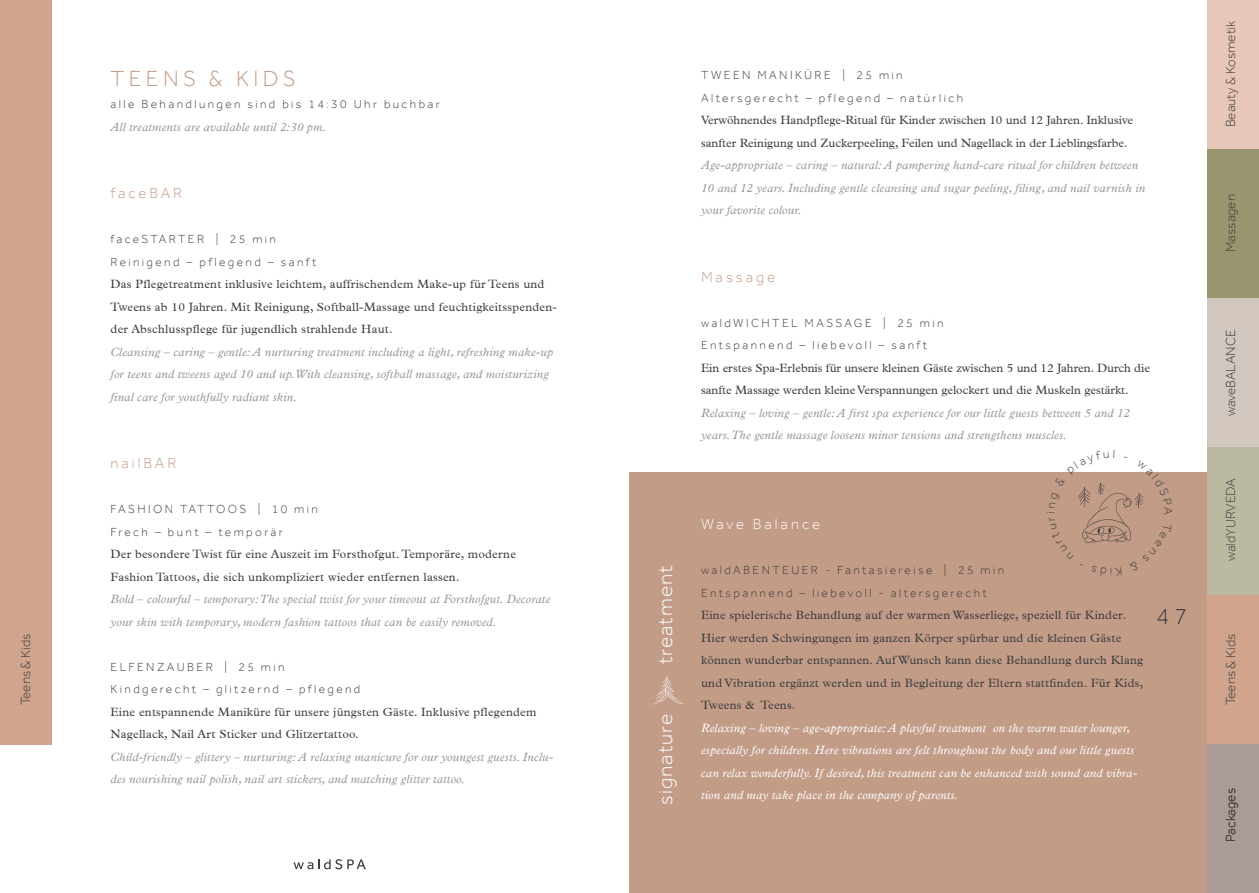
<style>
.page{position:relative;width:1259px;height:893px;background:#fff}
.page>*{position:absolute;margin:0;border:0;box-sizing:border-box;transform-origin:0 0}
.t1{font:300 24px "Effra";color:#3e3e3f}
.t2{font:300 22.5px "Effra";letter-spacing:.2em;color:#c29c87}
.t3{font:300 21px "Effra";letter-spacing:.05em;color:#fff}
.t4{font:300 15px "Effra";letter-spacing:.2em;color:#c29c87}
.t5{font:300 15px "Effra";letter-spacing:.2em;color:#fff}
.t6{font:300 13.5px "Effra";color:#3e3e3f}
.t7{font:italic 12px/22.5px "Plantin";letter-spacing:.02em;color:#939598}
.t8{font:12px/22.5px "Plantin";letter-spacing:.02em;color:#3e3e3f}
.t9{font:300 12px/22.5px "Effra";letter-spacing:.2em;color:#3e3e3f}
.t10{font:12px/22.5px "Plantin";color:#3e3e3f}
.t11{font:italic 12px/22.5px "Plantin";letter-spacing:.02em;color:#fff}
</style>
<div class="page">
<div style="left:629px;top:473px;width:592px;height:420px;background:#c29c87"></div>
<svg style="left:652px;top:676px;width:31px;height:29px"></svg>
<svg style="left:293px;top:859px;width:73px;height:10px"></svg>
<div style="left:0;top:0;width:52px;height:744px;background:#d0a48d"></div>
<div style="left:1207px;top:0;width:52px;height:149px;background:#e6c7b9"></div>
<div style="left:1207px;top:446px;width:52px;height:149px;background:#bbbaa0"></div>
<div style="left:1207px;top:149px;width:52px;height:149px;background:#98966e"></div>
<div style="left:1207px;top:595px;width:52px;height:149px;background:#d0a48d"></div>
<div style="left:1207px;top:298px;width:52px;height:148px;background:#d2c7bf"></div>
<div style="left:1207px;top:744px;width:52px;height:149px;background:#a99b95"></div>
<svg style="left:1047px;top:472px;width:125px;height:71px"></svg>
<p class="t6" style="left:17px;top:705px;width:73px;rotate:-90deg">Teens &amp; Kids</p>
<h2 class="t2" style="left:111px;top:65px;width:186px">TEENS &amp; KIDS</h2>
<p class="t9" style="left:111px;top:93px;width:331px">alle Behandlungen sind bis 14:30 Uhr buchbar</p>
<p class="t7" style="left:111px;top:116px;width:217px">All treatments are available until 2:30 pm.</p>
<p class="t4" style="left:111px;top:184px;width:73px">faceBAR</p>
<p class="t9" style="left:111px;top:228px;width:207px">faceSTARTER | 25 min<br>Reinigend – pflegend – sanft</p>
<p class="t8" style="left:111px;top:273px;width:448px">Das Pflegetreatment inklusive leichtem, auffrischendem Make-up für Teens und<br>Tweens ab 10 Jahren. Mit Reinigung, Softball-Massage und feuchtigkeitsspenden&shy;der Abschlusspflege für jugendlich strahlende Haut.</p>
<p class="t7" style="left:111px;top:341px;width:444px">Cleansing – caring – gentle: A nurturing treatment including a light, refreshing make-up for teens and tweens aged 10 and up. With cleansing, softball massage, and moisturizing final care for youthfully radiant skin.</p>
<p class="t4" style="left:111px;top:454px;width:67px">nailBAR</p>
<p class="t9" style="left:111px;top:498px;width:209px">FASHION TATTOOS | 10 min<br>Frech – bunt – temporär</p>
<p class="t8" style="left:111px;top:543px;width:407px">Der besondere Twist für eine Auszeit im Forsthofgut. Temporäre, moderne<br>Fashion Tattoos, die sich unkompliziert wieder entfernen lassen.</p>
<p class="t7" style="left:111px;top:589px;width:441px">Bold – colourful – temporary: The special twist for your timeout at Forsthofgut. Decorate your skin with temporary, modern fashion tattoos that can be easily removed.</p>
<p class="t9" style="left:111px;top:655px;width:251px">ELFENZAUBER | 25 min<br>Kindgerecht – glitzernd – pflegend</p>
<p class="t8" style="left:111px;top:701px;width:427px">Eine entspannende Maniküre für unsere jüngsten Gäste. Inklusive pflegendem<br>Nagellack, Nail Art Sticker und Glitzertattoo.</p>
<p class="t7" style="left:111px;top:746px;width:444px">Child-friendly – glittery – nurturing: A relaxing manicure for our youngest guests. Inclu&shy;des nourishing nail polish, nail art stickers, and matching glitter tattoo.</p>
<p class="t9" style="left:701px;top:64px;width:263px">TWEEN MANIKÜRE | 25 min<br>Altersgerecht – pflegend – natürlich</p>
<p class="t10" style="left:701px;top:109px;width:433px">Verwöhnendes Handpflege-Ritual für Kinder zwischen 10 und 12 Jahren. Inklusive sanfter Reinigung und Zuckerpeeling, Feilen und Nagellack in der Lieblingsfarbe.</p>
<p class="t7" style="left:701px;top:154px;width:446px">Age-appropriate – caring – natural: A pampering hand-care ritual for children between<br>10 and 12 years. Including gentle cleansing and sugar peeling, filing, and nail varnish in your favorite colour.</p>
<p class="t4" style="left:701px;top:268px;width:76px">Massage</p>
<p class="t9" style="left:701px;top:311px;width:244px">waldWICHTEL MASSAGE | 25 min<br>Entspannend – liebevoll – sanft</p>
<p class="t10" style="left:701px;top:357px;width:450px">Ein erstes Spa-Erlebnis für unsere kleinen Gäste zwischen 5 und 12 Jahren. Durch die sanfte Massage werden kleine Verspannungen gelockert und die Muskeln gestärkt.</p>
<p class="t7" style="left:701px;top:402px;width:430px">Relaxing – loving – gentle: A first spa experience for our little guests between 5 and 12 years. The gentle massage loosens minor tensions and strengthens muscles.</p>
<h3 class="t3" style="left:652px;top:664px;width:100px;rotate:-90deg">treatment</h3>
<h3 class="t3" style="left:652px;top:805px;width:92px;rotate:-90deg">signature</h3>
<p class="t5" style="left:701px;top:515px;width:120px">Wave Balance</p>
<p class="t9" style="left:701px;top:559px;width:304px">waldABENTEUER - Fantasiereise | 25 min<br>Entspannend – liebevoll - altersgerecht</p>
<p class="t8" style="left:701px;top:604px;width:444px">Eine spielerische Behandlung auf der warmen Wasserliege, speziell für Kinder.<br>Hier werden Schwingungen im ganzen Körper spürbar und die kleinen Gäste können wunderbar entspannen. Auf Wunsch kann diese Behandlung durch Klang und Vibration ergänzt werden und in Begleitung der Eltern stattfinden. Für Kids, Tweens &amp; Teens.</p>
<p class="t11" style="left:701px;top:717px;width:437px">Relaxing – loving – age-appropriate: A playful treatment on the warm water lounger, especially for children. Here vibrations are felt throughout the body and our little guests can relax wonderfully. If desired, this treatment can be enhanced with sound and vibra&shy;tion and may take place in the company of parents.</p>
<h1 class="t1" style="left:1156px;top:602px;width:32px">47</h1>
<p class="t6" style="left:1222px;top:127px;width:108px;rotate:-90deg">Beauty &amp; Kosmetik</p>
<p class="t6" style="left:1222px;top:252px;width:59px;rotate:-90deg">Massagen</p>
<p class="t6" style="left:1222px;top:416px;width:88px;rotate:-90deg">waveBALANCE</p>
<p class="t6" style="left:1222px;top:561px;width:85px;rotate:-90deg">waldYURVEDA</p>
<p class="t6" style="left:1222px;top:705px;width:73px;rotate:-90deg">Teens &amp; Kids</p>
<p class="t6" style="left:1222px;top:842px;width:55px;rotate:-90deg">Packages</p>
</div>
